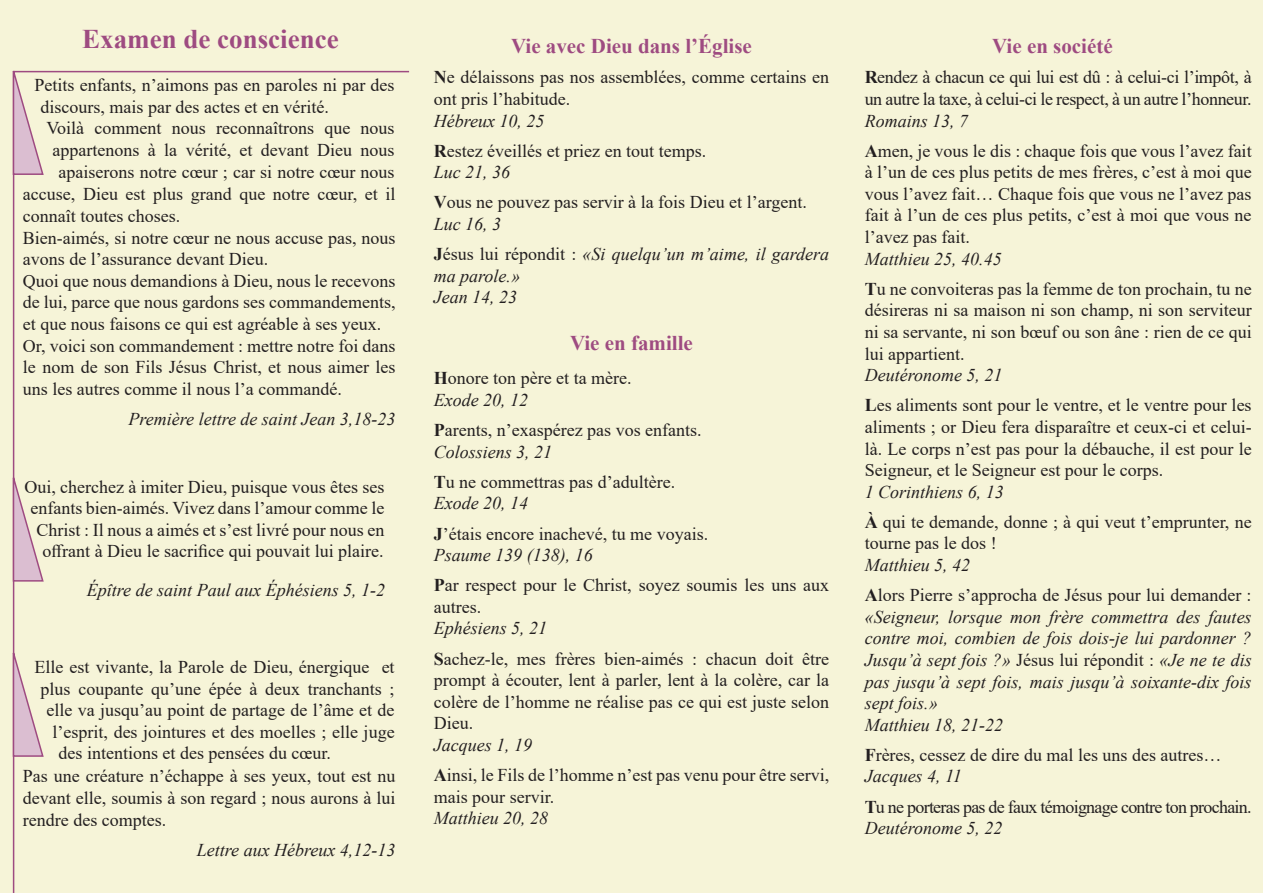
<style>
.page{position:relative;width:1263px;height:893px;background:#f6f4d8}
.page>*{position:absolute;margin:0;border:0;box-sizing:border-box;transform-origin:0 0}
.t1{font:700 27px "Times New Roman";color:#9e4b81}
.t2{font:700 21px "Times New Roman";color:#9e4b81}
.t3{font:18px/21.6px "Times New Roman";color:#231f20;text-align:justify}
.t4{font:italic 18px/21.6px "Times New Roman";color:#231f20}
.t5{font:18px/21.6px "Times New Roman";letter-spacing:-.02em;color:#231f20}
.t6{font:18px "Times New Roman";letter-spacing:-.04em;color:#231f20}
.s1{font-weight:700}
.s2{font-weight:700;font-style:normal}
.s3{font-style:normal}
</style>
<div class="page">
<hr style="left:13px;top:71px;width:1px;height:822px;background:#9e4b81">
<hr style="left:14px;top:71px;width:395px;height:1px;background:#9e4b81">
<svg style="left:12px;top:70px;width:33px;height:106px"></svg>
<svg style="left:12px;top:642px;width:32px;height:115px"></svg>
<svg style="left:12px;top:467px;width:32px;height:115px"></svg>
<p class="t1" style="left:82px;top:20px;width:258px">Examen de conscience</p>
<p class="t3" style="left:41px;top:74px;width:356px;text-indent:-6px">Petits enfants, n’aimons pas en paroles ni par des discours, mais par des actes et en vérité.</p>
<p class="t3" style="left:47px;top:117px;width:349px">Voilà comment nous reconnaîtrons que nous</p>
<p class="t3" style="left:53px;top:139px;width:344px">appartenons à la vérité, et devant Dieu nous</p>
<p class="t3" style="left:59px;top:160px;width:337px">apaiserons notre cœur ; car si notre cœur nous</p>
<p class="t3" style="left:23px;top:183px;width:374px">accuse, Dieu est plus grand que notre cœur, et il</p>
<p class="t3" style="left:23px;top:205px;width:159px">connaît toutes choses.</p>
<p class="t3" style="left:23px;top:226px;width:374px">Bien-aimés, si notre cœur ne nous accuse pas, nous avons de l’assurance devant Dieu.</p>
<p class="t3" style="left:23px;top:269px;width:374px">Quoi que nous demandions à Dieu, nous le recevons de lui, parce que nous gardons ses commandements, et que nous faisons ce qui est agréable à ses yeux.</p>
<p class="t3" style="left:23px;top:334px;width:374px">Or, voici son commandement : mettre notre foi dans le nom de son Fils Jésus Christ, et nous aimer les uns les autres comme il nous l’a commandé.</p>
<p class="t4" style="left:129px;top:408px;width:268px">Première lettre de saint Jean 3,18-23</p>
<p class="t3" style="left:24px;top:475px;width:362px;text-align:right">Oui, cherchez à imiter Dieu, puisque vous êtes ses enfants bien-aimés. Vivez dans l’amour comme le Christ : Il nous a aimés et s’est livré pour nous en offrant à Dieu le sacrifice qui pouvait lui plaire.</p>
<p class="t4" style="left:87px;top:578px;width:300px">Épître de saint Paul aux Éphésiens 5, 1-2</p>
<p class="t3" style="left:35px;top:656px;width:362px">Elle est vivante, la Parole de Dieu, énergique et</p>
<p class="t3" style="left:41px;top:677px;width:356px">plus coupante qu’une épée à deux tranchants ;</p>
<p class="t3" style="left:47px;top:699px;width:350px">elle va jusqu’au point de partage de l’âme et de</p>
<p class="t3" style="left:53px;top:720px;width:344px">l’esprit, des jointures et des moelles ; elle juge</p>
<p class="t3" style="left:59px;top:742px;width:274px">des intentions et des pensées du cœur.</p>
<p class="t3" style="left:23px;top:765px;width:374px">Pas une créature n’échappe à ses yeux, tout est nu devant elle, soumis à son regard ; nous aurons à lui rendre des comptes.</p>
<p class="t4" style="left:197px;top:838px;width:200px">Lettre aux Hébreux 4,12-13</p>
<p class="t2" style="left:511px;top:31px;width:242px">Vie avec Dieu dans l’Église</p>
<p class="t3" style="left:434px;top:66px;width:397px"><span class="s1">N</span>e délaissons pas nos assemblées, comme certains en ont pris l’habitude.</p>
<p class="t4" style="left:434px;top:109px;width:112px">Hébreux 10, 25</p>
<p class="t3" style="left:434px;top:139px;width:274px"><span class="s1">R</span>estez éveillés et priez en tout temps.</p>
<p class="t4" style="left:434px;top:161px;width:78px">Luc 21, 36</p>
<p class="t3" style="left:434px;top:191px;width:375px"><span class="s1">V</span>ous ne pouvez pas servir à la fois Dieu et l’argent.</p>
<p class="t4" style="left:434px;top:213px;width:69px">Luc 16, 3</p>
<p class="t4" style="left:434px;top:243px;width:397px"><span class="s2">J</span><span class="s3">ésus lui répondit :</span> «Si quelqu’un m’aime, il gardera ma parole.»</p>
<p class="t4" style="left:434px;top:286px;width:85px">Jean 14, 23</p>
<p class="t2" style="left:570px;top:328px;width:124px">Vie en famille</p>
<p class="t3" style="left:434px;top:367px;width:199px"><span class="s1">H</span>onore ton père et ta mère.</p>
<p class="t4" style="left:434px;top:389px;width:96px">Exode 20, 12</p>
<p class="t3" style="left:434px;top:419px;width:269px"><span class="s1">P</span>arents, n’exaspérez pas vos enfants.</p>
<p class="t4" style="left:434px;top:440px;width:120px">Colossiens 3, 21</p>
<p class="t3" style="left:434px;top:470px;width:243px"><span class="s1">T</span>u ne commettras pas d’adultère.</p>
<p class="t4" style="left:434px;top:492px;width:96px">Exode 20, 14</p>
<p class="t3" style="left:434px;top:522px;width:276px"><span class="s1">J</span>’étais encore inachevé, tu me voyais.</p>
<p class="t4" style="left:434px;top:544px;width:160px">Psaume 139 (138), 16</p>
<p class="t3" style="left:434px;top:574px;width:397px"><span class="s1">P</span>ar respect pour le Christ, soyez soumis les uns aux autres.</p>
<p class="t4" style="left:434px;top:617px;width:115px">Ephésiens 5, 21</p>
<p class="t3" style="left:434px;top:647px;width:397px"><span class="s1">S</span>achez-le, mes frères bien-aimés : chacun doit être prompt à écouter, lent à parler, lent à la colère, car la colère de l’homme ne réalise pas ce qui est juste selon Dieu.</p>
<p class="t4" style="left:434px;top:734px;width:100px">Jacques 1, 19</p>
<p class="t3" style="left:434px;top:764px;width:397px"><span class="s1">A</span>insi, le Fils de l’homme n’est pas venu pour être servi, mais pour servir.</p>
<p class="t4" style="left:434px;top:807px;width:116px">Matthieu 20, 28</p>
<p class="t2" style="left:992px;top:31px;width:122px">Vie en société</p>
<p class="t5" style="left:865px;top:66px;width:389px"><span class="s1">R</span>endez à chacun ce qui lui est dû : à celui-ci l’impôt, à un autre la taxe, à celui-ci le respect, à un autre l’honneur.</p>
<p class="t4" style="left:865px;top:109px;width:105px">Romains 13, 7</p>
<p class="t3" style="left:865px;top:139px;width:388px"><span class="s1">A</span>men, je vous le dis : chaque fois que vous l’avez fait à l’un de ces plus petits de mes frères, c’est à moi que vous l’avez fait… Chaque fois que vous ne l’avez pas fait à l’un de ces plus petits, c’est à moi que vous ne l’avez pas fait.</p>
<p class="t4" style="left:865px;top:247px;width:138px">Matthieu 25, 40.45</p>
<p class="t3" style="left:865px;top:277px;width:388px"><span class="s1">T</span>u ne convoiteras pas la femme de ton prochain, tu ne désireras ni sa maison ni son champ, ni son serviteur ni sa servante, ni son bœuf ou son âne : rien de ce qui lui appartient.</p>
<p class="t4" style="left:865px;top:364px;width:139px">Deutéronome 5, 21</p>
<p class="t3" style="left:865px;top:394px;width:388px"><span class="s1">L</span>es aliments sont pour le ventre, et le ventre pour les aliments ; or Dieu fera disparaître et ceux-ci et celui&shy;là. Le corps n’est pas pour la débauche, il est pour le Seigneur, et le Seigneur est pour le corps.</p>
<p class="t4" style="left:865px;top:480px;width:141px">1 Corinthiens 6, 13</p>
<p class="t3" style="left:865px;top:510px;width:388px"><span class="s1">À</span> qui te demande, donne ; à qui veut t’emprunter, ne tourne pas le dos !</p>
<p class="t4" style="left:865px;top:554px;width:107px">Matthieu 5, 42</p>
<p class="t4" style="left:865px;top:584px;width:388px;text-align:justify"><span class="s2">A</span><span class="s3">lors Pierre s’approcha de Jésus pour lui demander : </span>«Seigneur, lorsque mon frère commettra des fautes contre moi, combien de fois dois-je lui pardonner ?<br>Jusqu’à sept fois ?» <span class="s3">Jésus lui répondit :</span> «Je ne te dis pas jusqu’à sept fois, mais jusqu’à soixante-dix fois sept fois.»</p>
<p class="t4" style="left:865px;top:713px;width:140px">Matthieu 18, 21-22</p>
<p class="t3" style="left:865px;top:743px;width:358px"><span class="s1">F</span>rères, cessez de dire du mal les uns des autres…</p>
<p class="t4" style="left:865px;top:765px;width:99px">Jacques 4, 11</p>
<p class="t6" style="left:865px;top:794px;width:388px"><span class="s1">T</span>u ne porteras pas de faux témoignage contre ton prochain.</p>
<p class="t4" style="left:865px;top:817px;width:139px">Deutéronome 5, 22</p>
</div>
